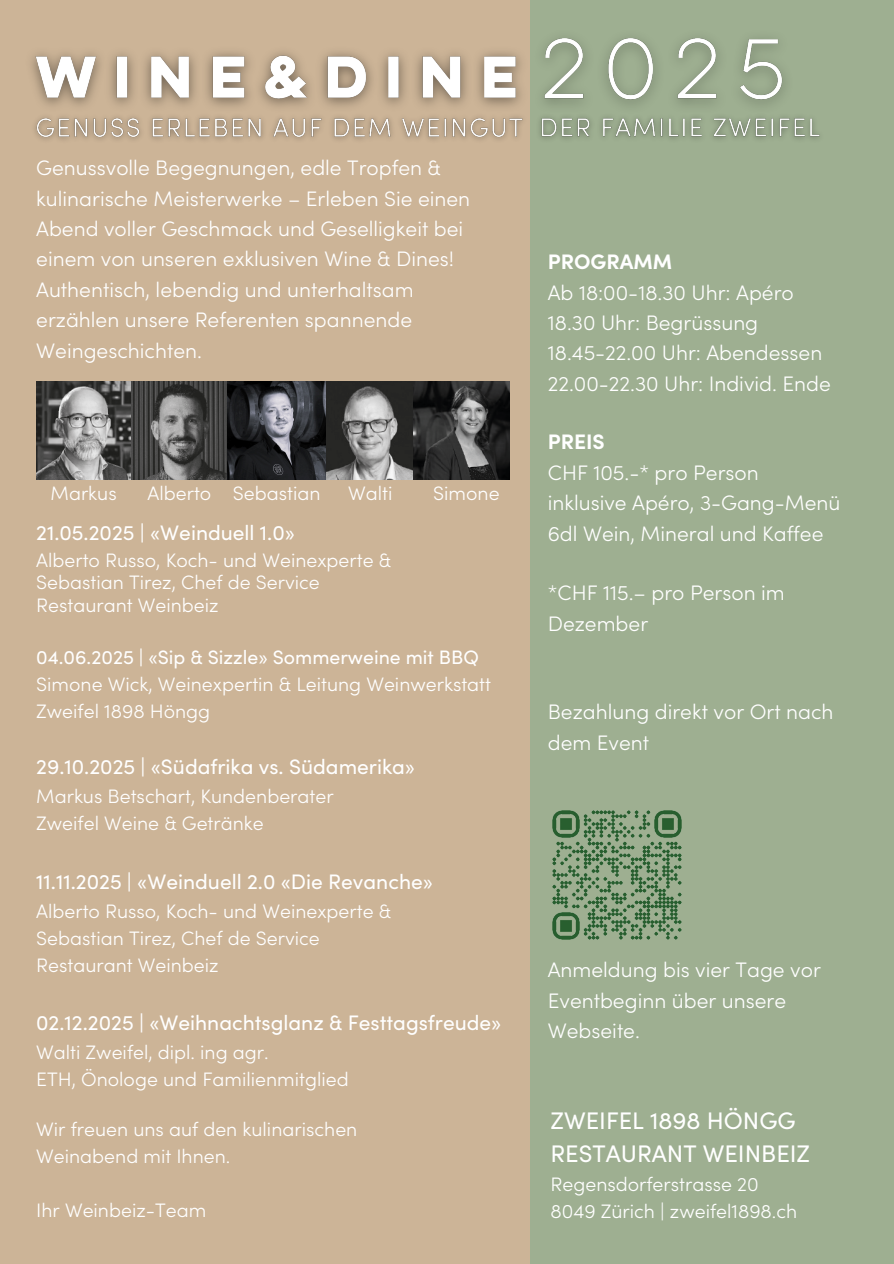
<style>
.page{position:relative;width:894px;height:1264px;background:#fff}
.page>*{position:absolute;margin:0;border:0;box-sizing:border-box;transform-origin:0 0}
.t1{font:24px/32.7px "Sofia Pro";color:#fff}
.t2{font:300 21px/30.3px "Sofia Pro";color:#fff}
.t3{font:21px "Sofia Pro";color:#fff}
.t4{font:700 21px "Sofia Pro";color:#fff}
.t5{font:300 19.5px/27px "Sofia Pro";color:#fff}
.t6{font:19.5px "Sofia Pro";color:#fff}
</style>
<div class="page">
<div style="left:0;top:0;width:893px;height:1263px;background:#ccb497"></div>
<div style="left:530px;top:0;width:363px;height:1263px;background:#9eaf91"></div>
<img style="left:552px;top:810px;width:130px;height:130px">
<img style="left:36px;top:381px;width:287px;height:98px">
<img style="left:323px;top:381px;width:90px;height:98px">
<img style="left:413px;top:381px;width:96px;height:98px">
<img style="left:31px;top:52px;width:490px;height:55px">
<img style="left:543px;top:37px;width:242px;height:68px">
<img style="left:34px;top:116px;width:786px;height:24px">
<p class="t2" style="left:36px;top:155px;width:435px">Genussvolle Begegnungen, edle Tropfen &amp; kulinarische Meisterwerke – Erleben Sie einen Abend voller Geschmack und Geselligkeit bei einem von unseren exklusiven Wine &amp; Dines!<br>Authentisch, lebendig und unterhaltsam erzählen unsere Referenten spannende Weingeschichten.</p>
<p class="t5" style="left:50px;top:482px;width:68px">Markus</p>
<p class="t5" style="left:147px;top:482px;width:65px">Alberto</p>
<p class="t5" style="left:233px;top:482px;width:89px">Sebastian</p>
<p class="t5" style="left:348px;top:482px;width:46px">Walti</p>
<p class="t3" style="left:36px;top:524px;width:260px">21.05.2025 | «Weinduell 1.0»</p>
<p class="t5" style="left:36px;top:548px;width:356px">Alberto Russo, Koch- und Weinexperte &amp;</p>
<p class="t5" style="left:36px;top:571px;width:285px">Sebastian Tirez, Chef de Service</p>
<h4 class="t5" style="left:36px;top:593px;width:184px">Restaurant Weinbeiz</h4>
<p class="t6" style="left:36px;top:649px;width:444px">04.06.2025 | «Sip &amp; Sizzle» Sommerweine mit BBQ</p>
<p class="t5" style="left:36px;top:672px;width:456px">Simone Wick, Weinexpertin &amp; Leitung Weinwerkstatt</p>
<p class="t5" style="left:36px;top:699px;width:175px">Zweifel 1898 Höngg</p>
<p class="t3" style="left:36px;top:758px;width:380px">29.10.2025 | «Südafrika vs. Südamerika»</p>
<p class="t5" style="left:36px;top:784px;width:299px">Markus Betschart, Kundenberater</p>
<p class="t5" style="left:36px;top:811px;width:229px">Zweifel Weine &amp; Getränke</p>
<p class="t5" style="left:433px;top:482px;width:68px">Simone</p>
<p class="t3" style="left:36px;top:873px;width:398px">11.11.2025 | «Weinduell 2.0 «Die Revanche»</p>
<p class="t5" style="left:36px;top:899px;width:356px">Alberto Russo, Koch- und Weinexperte &amp;</p>
<p class="t5" style="left:36px;top:926px;width:285px">Sebastian Tirez, Chef de Service</p>
<p class="t5" style="left:36px;top:953px;width:184px">Restaurant Weinbeiz</p>
<p class="t3" style="left:36px;top:1014px;width:466px">02.12.2025 | «Weihnachtsglanz &amp; Festtagsfreude»</p>
<p class="t5" style="left:36px;top:1040px;width:234px">Walti Zweifel, dipl. ing agr.</p>
<p class="t5" style="left:36px;top:1067px;width:314px">ETH, Önologe und Familienmitglied</p>
<p class="t5" style="left:36px;top:1117px;width:322px">Wir freuen uns auf den kulinarischen<br>Weinabend mit Ihnen.</p>
<p class="t5" style="left:36px;top:1198px;width:171px">Ihr Weinbeiz-Team</p>
<p class="t4" style="left:547px;top:254px;width:126px">PROGRAMM</p>
<p class="t2" style="left:547px;top:279px;width:247px">Ab 18:00-18.30 Uhr: Apéro</p>
<p class="t2" style="left:547px;top:309px;width:212px">18.30 Uhr: Begrüssung</p>
<p class="t2" style="left:547px;top:340px;width:284px">18.45-22.00 Uhr: Abendessen<br>22.00-22.30 Uhr: Individ. Ende</p>
<p class="t4" style="left:547px;top:434px;width:59px">PREIS</p>
<p class="t2" style="left:547px;top:459px;width:212px">CHF 105.-* pro Person</p>
<p class="t2" style="left:547px;top:489px;width:294px">inklusive Apéro, 3-Gang-Menü</p>
<p class="t2" style="left:547px;top:520px;width:277px">6dl Wein, Mineral und Kaffee</p>
<p class="t2" style="left:547px;top:579px;width:238px">*CHF 115.– pro Person im<br>Dezember</p>
<p class="t2" style="left:547px;top:699px;width:287px">Bezahlung direkt vor Ort nach dem Event</p>
<p class="t2" style="left:547px;top:956px;width:274px">Anmeldung bis vier Tage vor<br>Eventbeginn über unsere<br>Webseite.</p>
<p class="t1" style="left:550px;top:1106px;width:261px">ZWEIFEL 1898 HÖNGG<br>RESTAURANT WEINBEIZ</p>
<p class="t5" style="left:550px;top:1172px;width:248px">Regensdorferstrasse 20<br>8049 Zürich | zweifel1898.ch</p>
</div>
